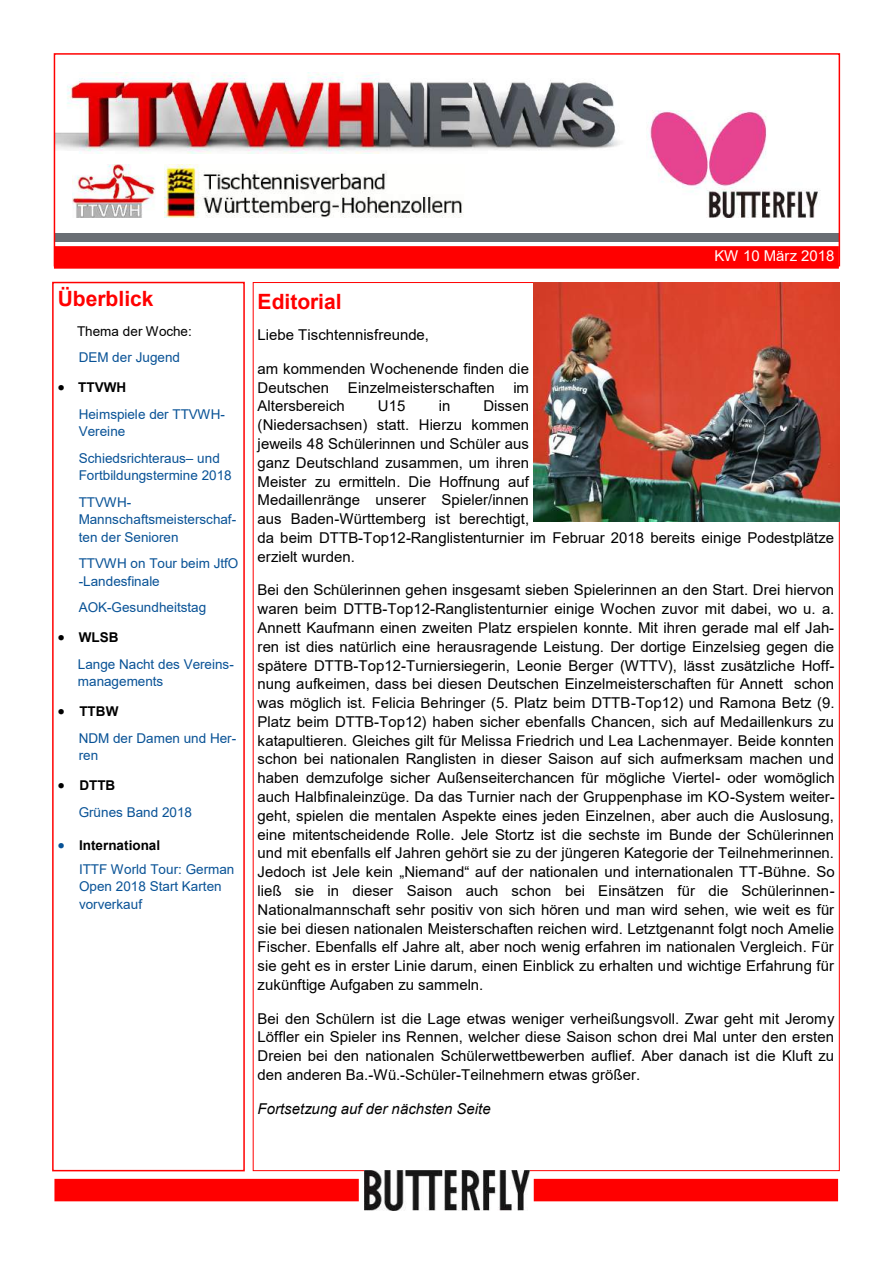
<style>
.page{position:relative;width:893px;height:1263px;background:#fff}
.page>*{position:absolute;margin:0;border:0;box-sizing:border-box;transform-origin:0 0}
.t1{font:700 21px "Arial";color:#f00}
.t2{font:15px/18.8px "Arial";color:#000}
.t3{font:italic 15px "Arial";color:#000}
.t4{font:15px "Arial";color:#fff}
.t5{font:13.5px/27.2px "Arial";letter-spacing:.005em;color:#085296}
.t6{font:13.5px "Arial";letter-spacing:.005em;color:#000}
.s1{color:#000}
.s2{font-weight:700;color:#000}
</style>
<div class="page">
<div style="left:54px;top:246px;width:785px;height:23px;background:#f00"></div>
<div style="left:54px;top:233px;width:785px;height:8px;background:#696e74"></div>
<img style="left:365px;top:1170px;width:164px;height:40px">
<div style="left:54px;top:1179px;width:305px;height:22px;background:#f00"></div>
<div style="left:534px;top:1179px;width:304px;height:22px;background:#f00"></div>
<img style="left:73px;top:164px;width:82px;height:54px">
<img style="left:165px;top:165px;width:298px;height:53px">
<img style="left:648px;top:110px;width:173px;height:108px">
<img style="left:57px;top:73px;width:563px;height:81px">
<div style="left:54px;top:53px;width:786px;height:213px;border:2px solid #f00"></div>
<div style="left:52px;top:282px;width:193px;height:889px;border:2px solid #f00"></div>
<img style="left:534px;top:283px;width:306px;height:239px">
<h1 class="t1" style="left:58px;top:287px;width:97px">Überblick</h1>
<p class="t6" style="left:77px;top:323px;width:116px">Thema der Woche:</p>
<p class="t5" style="left:79px;top:344px;width:103px">DEM der Jugend</p>
<p class="t5" style="left:79px;top:373px;width:148px;text-indent:-21px"><span class="s1">•</span> <span class="s2">TTVWH<br></span>Heimspiele der TTVWH-</p>
<p class="t5" style="left:79px;top:418px;width:143px;line-height:26.4px">Vereine<br>Schiedsrichteraus– und</p>
<p class="t5" style="left:79px;top:462px;width:155px;line-height:26.7px">Fortbildungstermine 2018<br>TTVWH-</p>
<p class="t5" style="left:79px;top:511px;width:159px;line-height:17.4px">Mannschaftsmeisterschaf&shy;ten der Senioren</p>
<p class="t5" style="left:79px;top:555px;width:161px;line-height:17.4px">TTVWH on Tour beim JtfO -Landesfinale</p>
<p class="t5" style="left:79px;top:594px;width:129px">AOK-Gesundheitstag</p>
<p class="t5" style="left:78px;top:623px;width:158px;text-indent:-20px"><span class="s1">•</span> <span class="s2">WLSB<br></span>Lange Nacht des Vereins-</p>
<p class="t5" style="left:78px;top:668px;width:87px">managements</p>
<p class="t5" style="left:79px;top:698px;width:159px;text-indent:-21px"><span class="s1">•</span> <span class="s2">TTBW<br></span>NDM der Damen und Her-</p>
<p class="t5" style="left:79px;top:742px;width:21px">ren</p>
<p class="t5" style="left:79px;top:772px;width:115px;text-indent:-21px"><span class="s1">•</span> <span class="s2">DTTB<br></span>Grünes Band 2018</p>
<p class="t5" style="left:79px;top:833px;width:157px;line-height:24.2px;text-indent:-21px">• <span class="s2">International<br></span>ITTF World Tour: German</p>
<p class="t5" style="left:79px;top:878px;width:144px;line-height:17.4px">Open 2018 Start Karten vorverkauf</p>
<h1 class="t1" style="left:258px;top:290px;width:86px">Editorial</h1>
<p class="t2" style="left:258px;top:325px;width:173px">Liebe Tischtennisfreunde,</p>
<p class="t2" style="left:258px;top:359px;width:273px">am kommenden Wochenende finden die<br>Deutschen</p>
<p class="t2" style="left:348px;top:378px;width:183px">Einzelmeisterschaften im</p>
<p class="t4" style="left:715px;top:248px;width:121px">KW 10 März 2018</p>
<p class="t2" style="left:258px;top:397px;width:89px">Altersbereich</p>
<p class="t2" style="left:378px;top:397px;width:29px">U15</p>
<p class="t2" style="left:439px;top:397px;width:13px">in</p>
<p class="t2" style="left:258px;top:397px;width:578px;text-indent:226px">Dissen<br>(Niedersachsen) statt. Hierzu kommen<br>jeweils 48 Schülerinnen und Schüler aus<br>ganz Deutschland zusammen, um ihren<br>Meister zu ermitteln. Die Hoffnung auf<br>Medaillenränge unserer Spieler/innen<br>aus Baden-Württemberg ist berechtigt,<br>da beim DTTB-Top12-Ranglistenturnier im Februar 2018 bereits einige Podestplätze erzielt wurden.</p>
<p class="t2" style="left:258px;top:581px;width:579px;text-align:justify">Bei den Schülerinnen gehen insgesamt sieben Spielerinnen an den Start. Drei hiervon waren beim DTTB-Top12-Ranglistenturnier einige Wochen zuvor mit dabei, wo u. a.<br>Annett Kaufmann einen zweiten Platz erspielen konnte. Mit ihren gerade mal elf Jah&shy;ren ist dies natürlich eine herausragende Leistung. Der dortige Einzelsieg gegen die spätere DTTB-Top12-Turniersiegerin, Leonie Berger (WTTV), lässt zusätzliche Hoff&shy;nung aufkeimen, dass bei diesen Deutschen Einzelmeisterschaften für Annett schon was möglich ist. Felicia Behringer (5. Platz beim DTTB-Top12) und Ramona Betz (9.<br>Platz beim DTTB-Top12) haben sicher ebenfalls Chancen, sich auf Medaillenkurs zu katapultieren. Gleiches gilt für Melissa Friedrich und Lea Lachenmayer. Beide konnten schon bei nationalen Ranglisten in dieser Saison auf sich aufmerksam machen und haben demzufolge sicher Außenseiterchancen für mögliche Viertel- oder womöglich auch Halbfinaleinzüge. Da das Turnier nach der Gruppenphase im KO-System weiter&shy;geht, spielen die mentalen Aspekte eines jeden Einzelnen, aber auch die Auslosung, eine mitentscheidende Rolle. Jele Stortz ist die sechste im Bunde der Schülerinnen und mit ebenfalls elf Jahren gehört sie zu der jüngeren Kategorie der Teilnehmerinnen.<br>Jedoch ist Jele kein „Niemand“ auf der nationalen und internationalen TT-Bühne. So ließ sie in dieser Saison auch schon bei Einsätzen für die Schülerinnen-Nationalmannschaft sehr positiv von sich hören und man wird sehen, wie weit es für sie bei diesen nationalen Meisterschaften reichen wird. Letztgenannt folgt noch Amelie Fischer. Ebenfalls elf Jahre alt, aber noch wenig erfahren im nationalen Vergleich. Für sie geht es in erster Linie darum, einen Einblick zu erhalten und wichtige Erfahrung für zukünftige Aufgaben zu sammeln.</p>
<p class="t2" style="left:258px;top:1009px;width:578px;text-align:justify">Bei den Schülern ist die Lage etwas weniger verheißungsvoll. Zwar geht mit Jeromy Löffler ein Spieler ins Rennen, welcher diese Saison schon drei Mal unter den ersten Dreien bei den nationalen Schülerwettbewerben auflief. Aber danach ist die Kluft zu den anderen Ba.-Wü.-Schüler-Teilnehmern etwas größer.</p>
<p class="t3" style="left:258px;top:1100px;width:235px">Fortsetzung auf der nächsten Seite</p>
</div>
